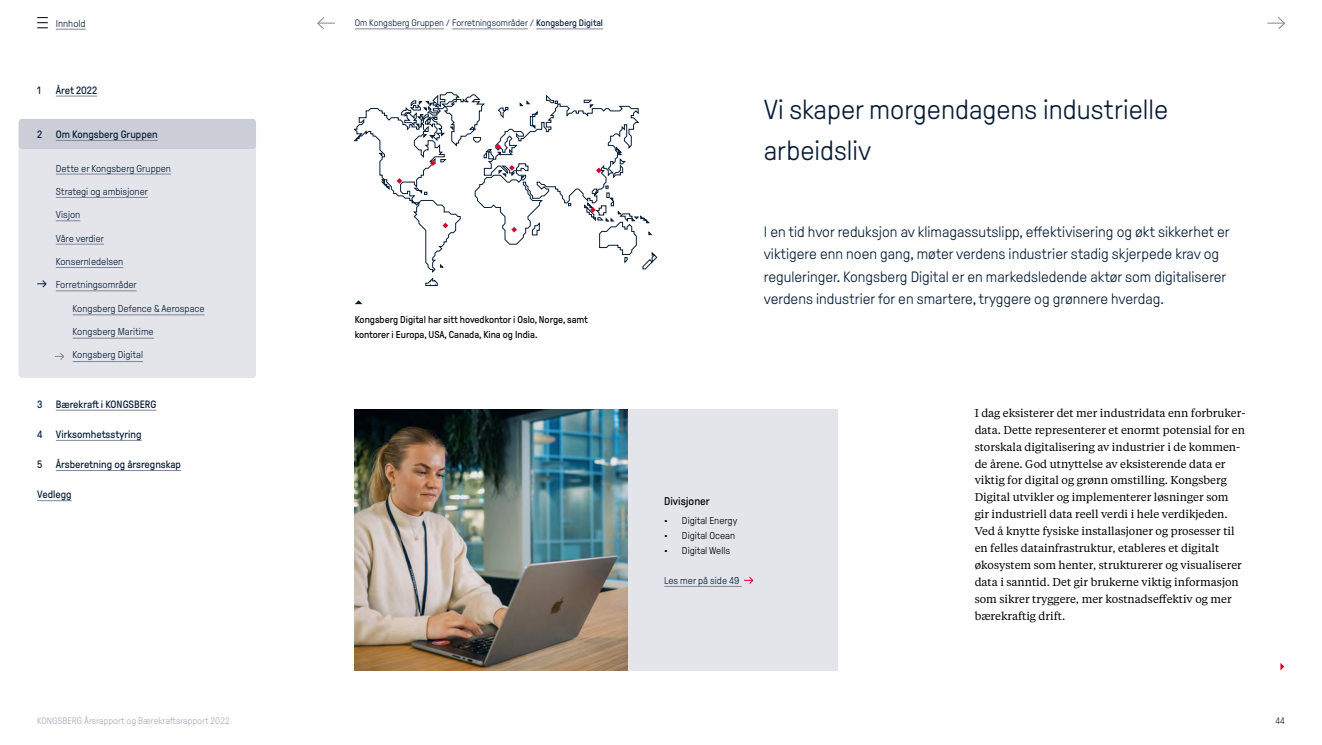
<style>
.page{position:relative;width:1322px;height:745px;background:#fff}
.page>*{position:absolute;margin:0;border:0;box-sizing:border-box;transform-origin:0 0}
.H1_-_artikkel{font:300 27.5px/41.2px "GT Pressura";color:#081d36}
.H2___ingress{font:300 15px/22.5px "GT Pressura";color:#081d36}
.p_-_artikkel{font:11.25px/16.9px "Tiempos Text";color:#000}
.H5_-_faktaboks{font:11.25px "GT Pressura";color:#000}
.t1{font:10.62px "GT Pressura";color:#081d36}
.p_-_faktaboks{font:300 10px "GT Pressura";color:#081d36}
.p_-bildetekst{font:10px/15px "GT Pressura";color:#000}
.t2{font:300 10px "GT Pressura";color:#000}
.Byline_øverst_på_sid{font:300 9.38px "GT Pressura";color:#081d36}
.t3{font:300 9.38px "GT Pressura";color:#a8acbb}
.s1{font-weight:400}
</style>
<div class="page">
<svg style="left:1280px;top:663px;width:4px;height:7px"></svg>
<hr style="left:355px;top:29px;width:89px;height:1px;background:#81879a">
<hr style="left:452px;top:29px;width:76px;height:1px;background:#81879a">
<hr style="left:536px;top:29px;width:67px;height:1px;background:#81879a">
<div style="left:624px;top:409px;width:214px;height:261px;background:#e3e5eb"></div>
<hr style="left:664px;top:585px;width:75px;height:1px;background:#81879a">
<svg style="left:744px;top:576px;width:10px;height:8px"></svg>
<img style="left:354px;top:409px;width:273px;height:261px">
<svg style="left:354px;top:92px;width:303px;height:194px"></svg>
<svg style="left:355px;top:300px;width:7px;height:4px"></svg>
<div style="left:19px;top:147px;width:237px;height:231px;background:#e3e5eb"></div>
<hr style="left:56px;top:174px;width:115px;height:1px;background:#81879a">
<hr style="left:56px;top:197px;width:92px;height:1px;background:#81879a">
<svg style="left:56px;top:220px;width:24px;height:1px"></svg>
<hr style="left:56px;top:244px;width:48px;height:1px;background:#81879a">
<hr style="left:56px;top:267px;width:67px;height:1px;background:#81879a">
<hr style="left:56px;top:290px;width:81px;height:1px;background:#81879a">
<hr style="left:73px;top:314px;width:131px;height:1px;background:#81879a">
<hr style="left:73px;top:338px;width:81px;height:1px;background:#81879a">
<hr style="left:73px;top:361px;width:70px;height:1px;background:#81879a">
<svg style="left:37px;top:17px;width:11px;height:11px"></svg>
<hr style="left:56px;top:29px;width:30px;height:1px;background:#81879a">
<svg style="left:317px;top:17px;width:18px;height:13px"></svg>
<svg style="left:1267px;top:17px;width:18px;height:13px"></svg>
<hr style="left:56px;top:96px;width:41px;height:1px;background:#81879a">
<div style="left:19px;top:119px;width:237px;height:30px;background:#cbcdd7;border-radius:4px"></div>
<hr style="left:56px;top:140px;width:102px;height:1px;background:#81879a">
<hr style="left:56px;top:410px;width:100px;height:1px;background:#81879a">
<hr style="left:56px;top:440px;width:86px;height:1px;background:#81879a">
<hr style="left:56px;top:470px;width:125px;height:1px;background:#81879a">
<hr style="left:37px;top:500px;width:35px;height:1px;background:#81879a">
<svg style="left:55px;top:352px;width:10px;height:8px"></svg>
<svg style="left:37px;top:279px;width:10px;height:9px"></svg>
<p class="p_-_faktaboks" style="left:56px;top:18px;width:31px">Innhold</p>
<p class="t1" style="left:37px;top:84px;width:5px">1</p>
<p class="t1" style="left:56px;top:84px;width:43px">Året 2022</p>
<p class="t1" style="left:37px;top:128px;width:7px">2</p>
<p class="t1" style="left:56px;top:128px;width:103px">Om Kongsberg Gruppen</p>
<p class="p_-_faktaboks" style="left:56px;top:163px;width:117px">Dette er Kongsberg Gruppen</p>
<p class="p_-_faktaboks" style="left:56px;top:186px;width:94px">Strategi og ambisjoner</p>
<p class="p_-_faktaboks" style="left:56px;top:209px;width:26px">Visjon</p>
<p class="p_-_faktaboks" style="left:56px;top:233px;width:50px">Våre verdier</p>
<p class="p_-_faktaboks" style="left:56px;top:256px;width:69px">Konsernledelsen</p>
<p class="p_-_faktaboks" style="left:56px;top:279px;width:83px">Forretningsområder</p>
<p class="p_-_faktaboks" style="left:73px;top:303px;width:133px">Kongsberg Defence &amp; Aerospace</p>
<p class="p_-_faktaboks" style="left:73px;top:326px;width:83px">Kongsberg Maritime</p>
<p class="p_-_faktaboks" style="left:73px;top:349px;width:72px">Kongsberg Digital</p>
<p class="t1" style="left:37px;top:398px;width:121px">3 Bærekraft i KONGSBERG</p>
<p class="t1" style="left:37px;top:428px;width:106px">4 Virksomhetsstyring</p>
<p class="t1" style="left:37px;top:458px;width:7px">5</p>
<p class="t1" style="left:56px;top:458px;width:127px">Årsberetning og årsregnskap</p>
<p class="t1" style="left:37px;top:488px;width:36px">Vedlegg</p>
<p class="Byline_øverst_på_sid" style="left:355px;top:18px;width:250px">Om Kongsberg Gruppen / Forretningsområder / <span class="s1">Kongsberg Digital</span></p>
<p class="p_-bildetekst" style="left:355px;top:312px;width:235px">Kongsberg Digital har sitt hovedkontor i Oslo, Norge, samt kontorer i Europa, USA, Canada, Kina og India.</p>
<p class="H1_-_artikkel" style="left:764px;top:89px;width:406px">Vi skaper morgendagens industrielle arbeidsliv</p>
<p class="H2___ingress" style="left:764px;top:220px;width:467px">I en tid hvor reduksjon av klimagassutslipp, effektivisering og økt sikkerhet er viktigere enn noen gang, møter verdens industrier stadig skjerpede krav og reguleringer. Kongsberg Digital er en markedsledende aktør som digitaliserer verdens industrier for en smartere, tryggere og grønnere hverdag.</p>
<p class="H5_-_faktaboks" style="left:664px;top:495px;width:47px">Divisjoner</p>
<p class="t2" style="left:664px;top:514px;width:75px">• Digital Energy</p>
<p class="t2" style="left:664px;top:529px;width:72px">• Digital Ocean</p>
<p class="t2" style="left:664px;top:544px;width:67px">• Digital Wells</p>
<p class="p_-_faktaboks" style="left:664px;top:574px;width:77px">Les mer på side 49</p>
<p class="p_-_artikkel" style="left:974px;top:403px;width:272px">I dag eksisterer det mer industridata enn forbruker&shy;data. Dette representerer et enormt potensial for en storskala digitalisering av industrier i de kommen&shy;de årene. God utnyttelse av eksisterende data er viktig for digital og grønn omstilling. Kongsberg Digital utvikler og implementerer løsninger som gir industriell data reell verdi i hele verdikjeden.<br>Ved å knytte fysiske installasjoner og prosesser til en felles datainfrastruktur, etableres et digitalt økosystem som henter, strukturerer og visualiserer data i sanntid. Det gir brukerne viktig informasjon som sikrer tryggere, mer kostnadseffektiv og mer bærekraftig drift.</p>
<p class="t3" style="left:37px;top:715px;width:194px">KONGSBERG Årsrapport og Bærekraftsrapport 2022</p>
<p class="Byline_øverst_på_sid" style="left:1275px;top:715px;width:11px">44</p>
</div>
